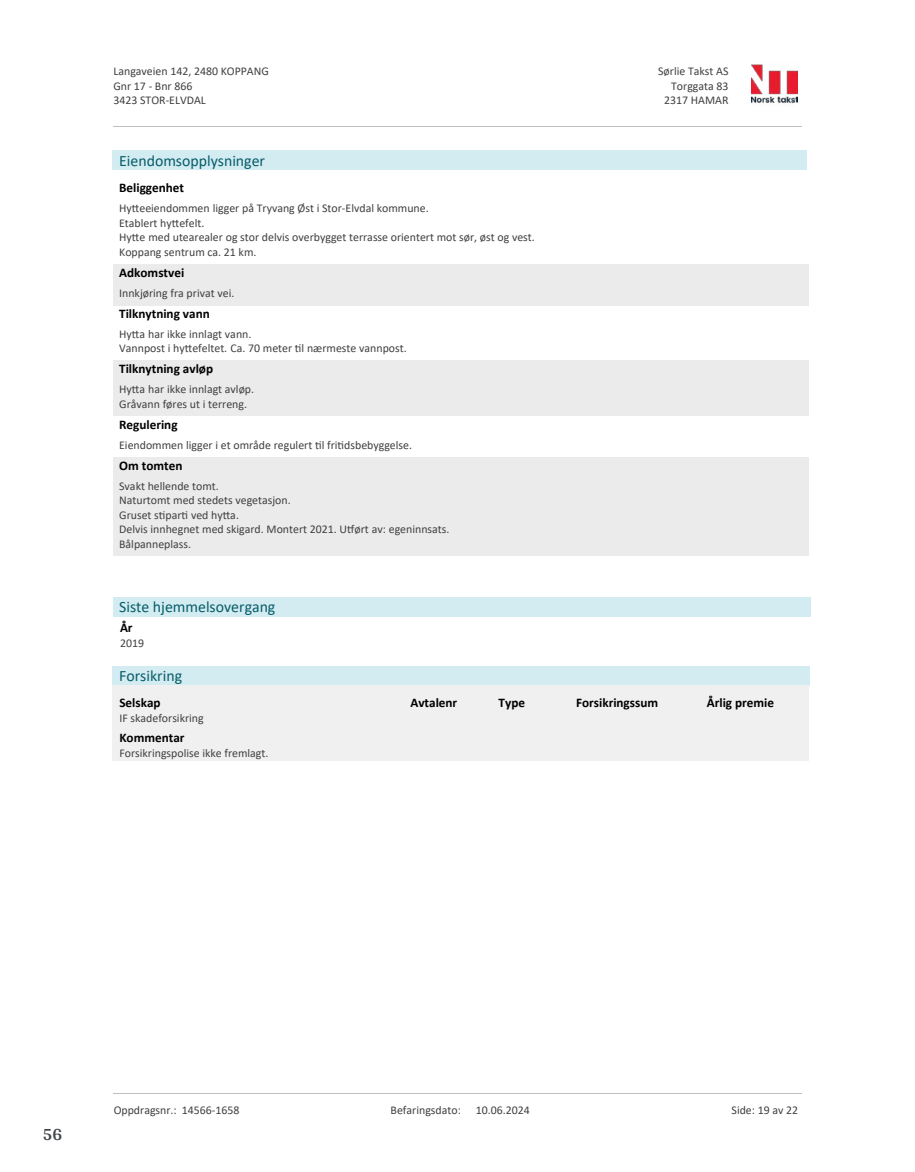
<style>
.page{position:relative;width:915px;height:1172px;background:#fff}
.page>*{position:absolute;margin:0;border:0;box-sizing:border-box;transform-origin:0 0}
.t1{font:700 18px "Arya";color:#414749}
.t2{font:15.75px "Calibri";color:#065c69}
.t3{font:700 13.2px "Calibri";color:#000}
.t4{font:11.85px/14.4px "Calibri";color:#404040}
</style>
<div class="page">
<div style="left:113px;top:264px;width:695px;height:41px;background:#ebebeb"></div>
<div style="left:113px;top:361px;width:695px;height:55px;background:#ebebeb"></div>
<div style="left:113px;top:457px;width:695px;height:99px;background:#ebebeb"></div>
<div style="left:113px;top:151px;width:694px;height:19px;background:#d3ecf1"></div>
<div style="left:113px;top:597px;width:697px;height:19px;background:#d3ecf1"></div>
<div style="left:113px;top:666px;width:696px;height:19px;background:#d3ecf1"></div>
<div style="left:113px;top:685px;width:695px;height:75px;background:#f0f0f0"></div>
<img style="left:751px;top:64px;width:46px;height:40px">
<hr style="left:113px;top:127px;width:688px;height:1px;background:#c0c0c0">
<hr style="left:113px;top:1093px;width:688px;height:1px;background:#c0c0c0">
<p class="t4" style="left:113px;top:64px;width:157px">Langaveien 142, 2480 KOPPANG<br>Gnr 17 - Bnr 866<br>3423 STOR-ELVDAL</p>
<p class="t4" style="left:658px;top:64px;width:72px">Sørlie Takst AS</p>
<p class="t4" style="left:671px;top:78px;width:59px">Torggata 83</p>
<p class="t4" style="left:664px;top:93px;width:66px">2317 HAMAR</p>
<h2 class="t2" style="left:119px;top:150px;width:147px">Eiendomsopplysninger</h2>
<p class="t3" style="left:119px;top:178px;width:66px">Beliggenhet</p>
<p class="t4" style="left:119px;top:201px;width:417px">Hy琀琀eeiendommen ligger på Tryvang Øst i Stor-Elvdal kommune.<br>Etablert hy琀琀efelt.<br>Hy琀琀e med utearealer og stor delvis overbygget terrasse orientert mot sør, øst og vest.<br>Koppang sentrum ca. 21 km.</p>
<p class="t3" style="left:119px;top:263px;width:67px">Adkomstvei</p>
<p class="t4" style="left:119px;top:285px;width:117px">Innkjøring fra privat vei.</p>
<p class="t3" style="left:119px;top:304px;width:92px">Tilknytning vann</p>
<p class="t4" style="left:119px;top:326px;width:289px">Hy琀琀a har ikke innlagt vann.<br>Vannpost i hy琀琀efeltet. Ca. 70 meter 琀椀l nærmeste vannpost.</p>
<p class="t3" style="left:119px;top:359px;width:95px">Tilknytning avløp</p>
<p class="t4" style="left:119px;top:382px;width:136px">Hy琀琀a har ikke innlagt avløp.<br>Gråvann føres ut i terreng.</p>
<p class="t3" style="left:119px;top:415px;width:60px">Regulering</p>
<p class="t4" style="left:119px;top:437px;width:294px">Eiendommen ligger i et område regulert 琀椀l fri琀椀dsbebyggelse.</p>
<p class="t3" style="left:119px;top:456px;width:65px">Om tomten</p>
<p class="t4" style="left:119px;top:478px;width:331px">Svakt hellende tomt.<br>Naturtomt med stedets vegetasjon.<br>Gruset s琀椀par琀椀 ved hy琀琀a.<br>Delvis innhegnet med skigard. Montert 2021. U琀昀ørt av: egeninnsats.<br>Bålpanneplass.</p>
<h2 class="t2" style="left:119px;top:596px;width:158px">Siste hjemmelsovergang</h2>
<p class="t3" style="left:120px;top:618px;width:14px">År</p>
<p class="t4" style="left:120px;top:635px;width:26px">2019</p>
<h2 class="t2" style="left:119px;top:665px;width:64px">Forsikring</h2>
<p class="t3" style="left:119px;top:693px;width:43px">Selskap</p>
<p class="t3" style="left:410px;top:693px;width:48px">Avtalenr</p>
<p class="t3" style="left:498px;top:693px;width:28px">Type</p>
<p class="t3" style="left:576px;top:693px;width:84px">Forsikringssum</p>
<p class="t3" style="left:706px;top:693px;width:69px">Årlig premie</p>
<p class="t4" style="left:119px;top:711px;width:86px">IF skadeforsikring</p>
<p class="t3" style="left:119px;top:728px;width:67px">Kommentar</p>
<p class="t4" style="left:119px;top:746px;width:150px">Forsikringspolise ikke fremlagt.</p>
<h1 class="t1" style="left:43px;top:1123px;width:21px">56</h1>
<p class="t4" style="left:114px;top:1103px;width:127px">Oppdragsnr.: 14566-1658</p>
<p class="t4" style="left:390px;top:1103px;width:72px">Befaringsdato:</p>
<p class="t4" style="left:475px;top:1103px;width:55px">10.06.2024</p>
<p class="t4" style="left:731px;top:1103px;width:68px">Side: 19 av 22</p>
</div>
